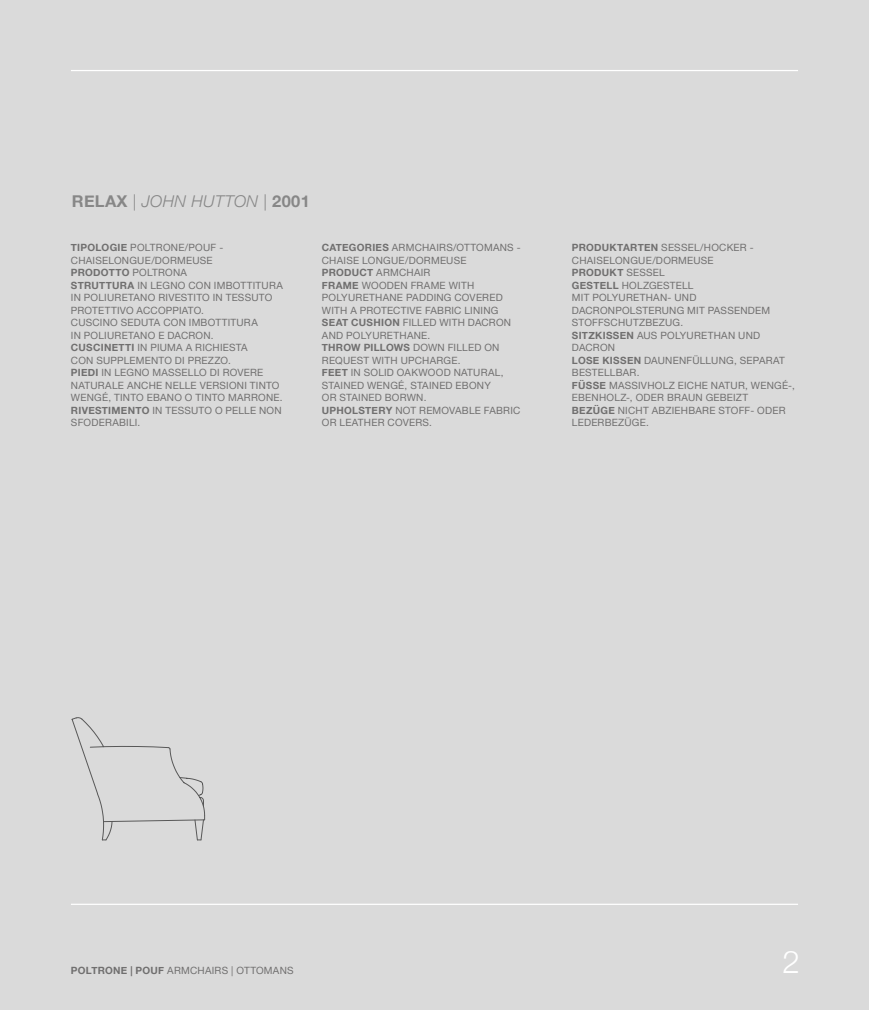
<style>
.page{position:relative;width:869px;height:1010px;background:#fff}
.page>*{position:absolute;margin:0;border:0;box-sizing:border-box;transform-origin:0 0}
.t1{font:300 31.25px "Helvetica Neue";color:#fff}
.t2{font:italic 300 16.25px "Helvetica Neue";letter-spacing:.02em;color:#878787}
.t3{font:10px/12.5px "Helvetica Neue";letter-spacing:.025em;color:#706f6f}
.s1{font-weight:700;font-style:normal}
.s2{font-weight:700}
</style>
<div class="page">
<div style="left:0;top:0;width:868px;height:1010px;background:#dadada"></div>
<hr style="left:71px;top:904px;width:726px;height:1px;background:#fff">
<hr style="left:71px;top:70px;width:726px;height:1px;background:#fff">
<hr style="left:72px;top:867px;width:132px;height:1px;background:#000">
<hr style="left:65px;top:717px;width:1px;height:123px;background:#000">
<svg style="left:71px;top:717px;width:135px;height:124px"></svg>
<h2 class="t2" style="left:72px;top:192px;width:239px"><span class="s1">RELAX</span> | JOHN HUTTON | <span class="s1">2001</span></h2>
<p class="t3" style="left:71px;top:241px;width:213px"><span class="s2">TIPOLOGIE</span> POLTRONE/POUF -<br>CHAISELONGUE/DORMEUSE<br><span class="s2">PRODOTTO</span> POLTRONA<br><span class="s2">STRUTTURA</span> IN LEGNO CON IMBOTTITURA<br>IN POLIURETANO RIVESTITO IN TESSUTO<br>PROTETTIVO ACCOPPIATO.<br>CUSCINO SEDUTA CON IMBOTTITURA<br>IN POLIURETANO E DACRON.<br><span class="s2">CUSCINETTI</span> IN PIUMA A RICHIESTA<br>CON SUPPLEMENTO DI PREZZO.<br><span class="s2">PIEDI</span> IN LEGNO MASSELLO DI ROVERE<br>NATURALE ANCHE NELLE VERSIONI TINTO<br>WENGÉ, TINTO EBANO O TINTO MARRONE.<br><span class="s2">RIVESTIMENTO</span> IN TESSUTO O PELLE NON<br>SFODERABILI.</p>
<p class="t3" style="left:322px;top:241px;width:200px"><span class="s2">CATEGORIES</span> ARMCHAIRS/OTTOMANS -<br>CHAISE LONGUE/DORMEUSE<br><span class="s2">PRODUCT</span> ARMCHAIR<br><span class="s2">FRAME</span> WOODEN FRAME WITH<br>POLYURETHANE PADDING COVERED<br>WITH A PROTECTIVE FABRIC LINING<br><span class="s2">SEAT CUSHION</span> FILLED WITH DACRON<br>AND POLYURETHANE.<br><span class="s2">THROW PILLOWS</span> DOWN FILLED ON<br>REQUEST WITH UPCHARGE.<br><span class="s2">FEET</span> IN SOLID OAKWOOD NATURAL,<br>STAINED WENGÉ, STAINED EBONY<br>OR STAINED BORWN.<br><span class="s2">UPHOLSTERY</span> NOT REMOVABLE FABRIC<br>OR LEATHER COVERS.</p>
<p class="t3" style="left:571px;top:241px;width:224px"><span class="s2">PRODUKTARTEN</span> SESSEL/HOCKER -<br>CHAISELONGUE/DORMEUSE<br><span class="s2">PRODUKT</span> SESSEL<br><span class="s2">GESTELL</span> HOLZGESTELL<br>MIT POLYURETHAN- UND<br>DACRONPOLSTERUNG MIT PASSENDEM<br>STOFFSCHUTZBEZUG.<br><span class="s2">SITZKISSEN</span> AUS POLYURETHAN UND<br>DACRON<br><span class="s2">LOSE KISSEN</span> DAUNENFÜLLUNG, SEPARAT<br>BESTELLBAR.<br><span class="s2">FÜSSE</span> MASSIVHOLZ EICHE NATUR, WENGÉ-,<br>EBENHOLZ-, ODER BRAUN GEBEIZT<br><span class="s2">BEZÜGE</span> NICHT ABZIEHBARE STOFF- ODER<br>LEDERBEZÜGE.</p>
<p class="t3" style="left:71px;top:964px;width:224px"><span class="s2">POLTRONE | POUF</span> ARMCHAIRS | OTTOMANS</p>
<h1 class="t1" style="left:782px;top:943px;width:19px">2</h1>
</div>
